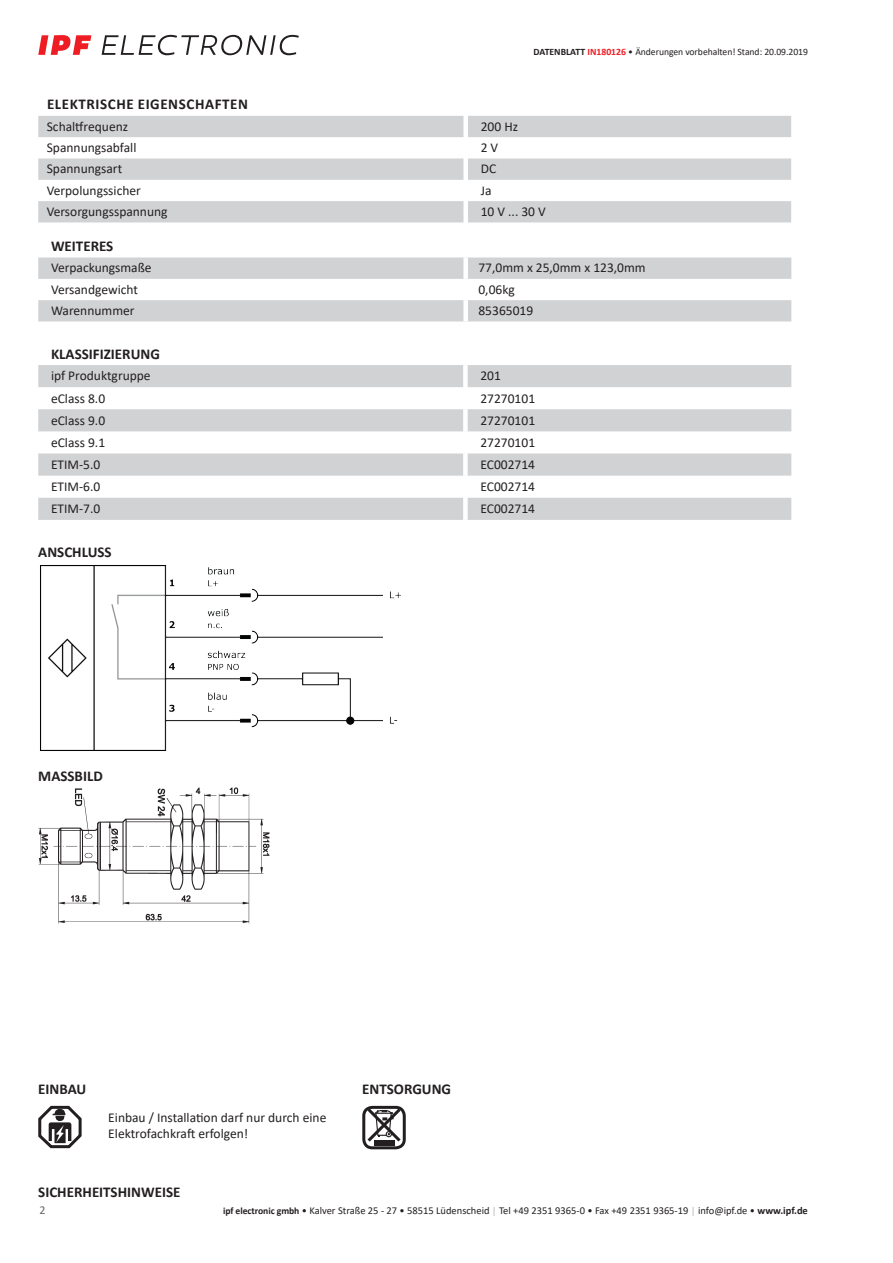
<style>
.page{position:relative;width:893px;height:1263px;background:#fff}
.page>*{position:absolute;margin:0;border:0;box-sizing:border-box;transform-origin:0 0}
.t1{font:700 15px "Calibri";color:#231f20}
.t2{font:700 15px "Calibri";letter-spacing:.04em;color:#231f20}
.t3{font:13.5px/16.5px "Calibri";color:#231f20}
.t4{font:12px "Calibri";color:#636366}
.t5{font:10.5px "Calibri";color:#231f20}
.t6{font:9.75px "Calibri";letter-spacing:-.005em;color:#231f20}
.s1{font-weight:700}
.s2{font-weight:700;color:#ee1d23}
.s3{font-weight:700;font-size:9.75px}
.s4{font-size:9.75px;color:#a8a9ad}
</style>
<div class="page">
<svg style="left:102px;top:35px;width:197px;height:20px"></svg>
<svg style="left:38px;top:35px;width:53px;height:20px"></svg>
<svg style="left:38px;top:116px;width:753px;height:106px;fill:#d1d2d4"></svg>
<svg style="left:38px;top:257px;width:753px;height:64px;fill:#d1d2d4"></svg>
<div style="left:463px;top:257px;width:5px;height:22px;background:#fff"></div>
<div style="left:463px;top:279px;width:5px;height:21px;background:#fff"></div>
<div style="left:463px;top:300px;width:5px;height:21px;background:#fff"></div>
<svg style="left:38px;top:365px;width:753px;height:155px;fill:#d1d2d4"></svg>
<div style="left:463px;top:365px;width:5px;height:22px;background:#fff"></div>
<div style="left:463px;top:387px;width:5px;height:22px;background:#fff"></div>
<div style="left:463px;top:409px;width:5px;height:22px;background:#fff"></div>
<div style="left:463px;top:431px;width:5px;height:22px;background:#fff"></div>
<div style="left:463px;top:453px;width:5px;height:23px;background:#fff"></div>
<div style="left:463px;top:476px;width:5px;height:22px;background:#fff"></div>
<div style="left:463px;top:498px;width:5px;height:22px;background:#fff"></div>
<img style="left:40px;top:565px;width:361px;height:186px">
<img style="left:38px;top:787px;width:232px;height:137px">
<svg style="left:38px;top:1105px;width:44px;height:44px"></svg>
<div style="left:362px;top:1106px;width:44px;height:43px;border:3px solid #231f20;border-radius:9px"></div>
<div style="left:374px;top:1140px;width:20px;height:6px;background:#231f20"></div>
<svg style="left:364px;top:1105px;width:40px;height:40px"></svg>
<p class="t6" style="left:534px;top:45px;width:276px"><span class="s1">DATENBLATT</span> <span class="s2">IN180126</span> • Änderungen vorbehalten! Stand: 20.09.2019</p>
<p class="t2" style="left:47px;top:94px;width:202px">ELEKTRISCHE EIGENSCHAFTEN</p>
<p class="t3" style="left:47px;top:118px;width:83px">Schaltfrequenz</p>
<p class="t3" style="left:481px;top:118px;width:39px">200 Hz</p>
<p class="t3" style="left:47px;top:139px;width:91px">Spannungsabfall</p>
<p class="t3" style="left:481px;top:139px;width:19px">2V</p>
<p class="t3" style="left:47px;top:160px;width:77px">Spannungsart</p>
<p class="t3" style="left:481px;top:160px;width:17px">DC</p>
<p class="t3" style="left:47px;top:182px;width:96px">Verpolungssicher</p>
<p class="t3" style="left:481px;top:182px;width:12px">Ja</p>
<p class="t3" style="left:47px;top:203px;width:122px">Versorgungsspannung</p>
<p class="t3" style="left:481px;top:203px;width:67px">10 V ... 30 V</p>
<p class="t1" style="left:51px;top:236px;width:64px">WEITERES</p>
<p class="t3" style="left:51px;top:259px;width:102px">Verpackungsmaße</p>
<p class="t3" style="left:478px;top:259px;width:169px">77,0mm x 25,0mm x 123,0mm</p>
<p class="t3" style="left:51px;top:281px;width:88px">Versandgewicht</p>
<p class="t3" style="left:478px;top:281px;width:38px">0,06kg</p>
<p class="t3" style="left:51px;top:302px;width:85px">Warennummer</p>
<p class="t3" style="left:478px;top:302px;width:56px">85365019</p>
<p class="t1" style="left:51px;top:343px;width:110px">KLASSIFIZIERUNG</p>
<p class="t3" style="left:51px;top:367px;width:101px">ipf Produktgruppe</p>
<p class="t3" style="left:480px;top:367px;width:22px">201</p>
<p class="t3" style="left:51px;top:389px;width:56px">eClass 8.0</p>
<p class="t3" style="left:480px;top:389px;width:56px">27270101</p>
<p class="t3" style="left:51px;top:412px;width:56px">eClass 9.0</p>
<p class="t3" style="left:480px;top:412px;width:56px">27270101</p>
<p class="t3" style="left:51px;top:434px;width:56px">eClass 9.1</p>
<p class="t3" style="left:480px;top:434px;width:56px">27270101</p>
<p class="t3" style="left:51px;top:456px;width:51px">ETIM-5.0</p>
<p class="t3" style="left:480px;top:456px;width:56px">EC002714</p>
<p class="t3" style="left:51px;top:478px;width:51px">ETIM-6.0</p>
<p class="t3" style="left:480px;top:478px;width:56px">EC002714</p>
<p class="t3" style="left:51px;top:500px;width:51px">ETIM-7.0</p>
<p class="t3" style="left:480px;top:500px;width:56px">EC002714</p>
<p class="t1" style="left:38px;top:541px;width:75px">ANSCHLUSS</p>
<p class="t1" style="left:38px;top:765px;width:66px">MASSBILD</p>
<p class="t1" style="left:38px;top:1078px;width:50px">EINBAU</p>
<p class="t1" style="left:362px;top:1078px;width:90px">ENTSORGUNG</p>
<p class="t3" style="left:108px;top:1108px;width:220px">Einbau / Installation darf nur durch eine<br>Elektrofachkraft erfolgen!</p>
<p class="t1" style="left:38px;top:1181px;width:144px">SICHERHEITSHINWEISE</p>
<p class="t4" style="left:39px;top:1201px;width:8px">2</p>
<p class="t5" style="left:223px;top:1203px;width:586px"><span class="s3">ipf electronic gmbh</span> • Kalver Straße 25 - 27 • 58515 Lüdenscheid <span class="s4">│</span> Tel +49 2351 9365-0 • Fax +49 2351 9365-19 <span class="s4">│</span> info@ipf.de • <span class="s1">www.ipf.de</span></p>
</div>
